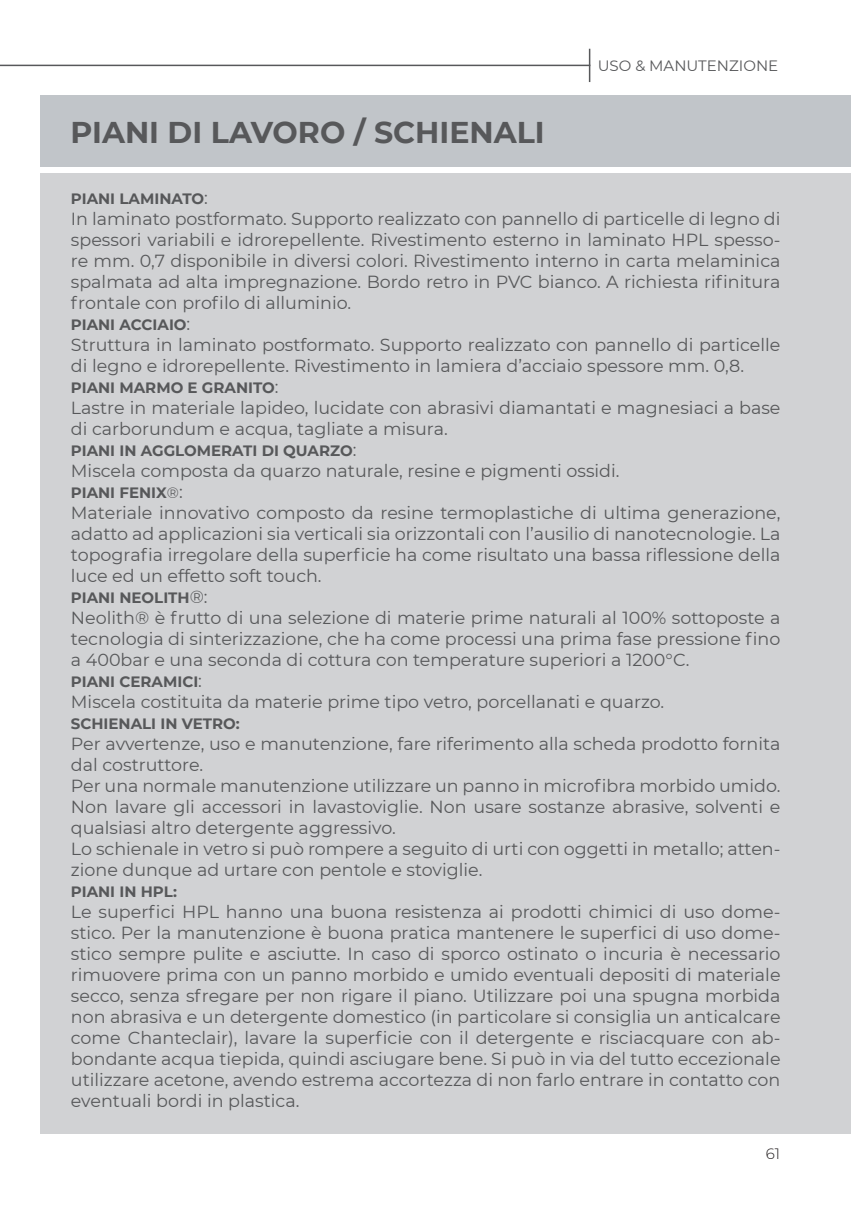
<style>
.page{position:relative;width:851px;height:1205px;background:#fff}
.page>*{position:absolute;margin:0;border:0;box-sizing:border-box;transform-origin:0 0}
.Sottotitolo{font:700 30px "Montserrat";color:#57585a}
.Corpo_testo{font:17.5px/21px "Montserrat";color:#57585a;text-align:justify}
.t1{font:700 15px "Montserrat";color:#57585a}
.t2{font:15px "Montserrat";color:#57585a}
.t3{font:300 15px "Montserrat";color:#231f20}
.s1{font-weight:400;font-size:17.5px}
.s2{font-weight:400}
</style>
<div class="page">
<hr style="left:588px;top:49px;width:2px;height:33px;background:#57585a">
<hr style="left:0;top:65px;width:590px;height:1px;background:#57585a">
<div style="left:41px;top:95px;width:809px;height:72px;background:#c1c5c9"></div>
<div style="left:41px;top:174px;width:809px;height:960px;background:#d1d2d4"></div>
<p class="Sottotitolo" style="left:70px;top:110px;width:475px">PIANI DI LAVORO / SCHIENALI</p>
<p class="t2" style="left:597px;top:55px;width:182px">USO &amp; MANUTENZIONE</p>
<p class="t1" style="left:71px;top:188px;width:138px">PIANI LAMINATO<span class="s1">:</span></p>
<p class="Corpo_testo" style="left:71px;top:207px;width:711px">In laminato postformato. Supporto realizzato con pannello di particelle di legno di spessori variabili e idrorepellente. Rivestimento esterno in laminato HPL spesso&shy;re mm. 0,7 disponibile in diversi colori. Rivestimento interno in carta melaminica spalmata ad alta impregnazione. Bordo retro in PVC bianco. A richiesta rifinitura frontale con profilo di alluminio.</p>
<p class="t1" style="left:71px;top:314px;width:121px">PIANI ACCIAIO<span class="s1">:</span></p>
<p class="Corpo_testo" style="left:71px;top:333px;width:711px">Struttura in laminato postformato. Supporto realizzato con pannello di particelle di legno e idrorepellente. Rivestimento in lamiera d’acciaio spessore mm. 0,8.</p>
<p class="t1" style="left:71px;top:377px;width:209px">PIANI MARMO E GRANITO<span class="s1">:</span></p>
<p class="Corpo_testo" style="left:71px;top:396px;width:711px">Lastre in materiale lapideo, lucidate con abrasivi diamantati e magnesiaci a base di carborundum e acqua, tagliate a misura.</p>
<p class="t1" style="left:71px;top:440px;width:287px">PIANI IN AGGLOMERATI DI QUARZO<span class="s1">:</span></p>
<p class="Corpo_testo" style="left:71px;top:459px;width:550px">Miscela composta da quarzo naturale, resine e pigmenti ossidi.</p>
<p class="t1" style="left:71px;top:482px;width:113px">PIANI FENIX<span class="s2">®</span><span class="s1">:</span></p>
<p class="Corpo_testo" style="left:71px;top:501px;width:711px">Materiale innovativo composto da resine termoplastiche di ultima generazione, adatto ad applicazioni sia verticali sia orizzontali con l’ausilio di nanotecnologie. La topografia irregolare della superficie ha come risultato una bassa riflessione della luce ed un effetto soft touch.</p>
<p class="t1" style="left:71px;top:587px;width:138px">PIANI NEOLITH<span class="s1">®:</span></p>
<p class="Corpo_testo" style="left:71px;top:606px;width:711px">Neolith® è frutto di una selezione di materie prime naturali al 100% sottoposte a tecnologia di sinterizzazione, che ha come processi una prima fase pressione fino a 400bar e una seconda di cottura con temperature superiori a 1200°C.</p>
<p class="t1" style="left:71px;top:671px;width:132px">PIANI CERAMICI<span class="s1">:</span></p>
<p class="Corpo_testo" style="left:71px;top:690px;width:594px">Miscela costituita da materie prime tipo vetro, porcellanati e quarzo.</p>
<p class="t1" style="left:71px;top:713px;width:170px">SCHIENALI IN VETRO:</p>
<p class="Corpo_testo" style="left:71px;top:732px;width:711px">Per avvertenze, uso e manutenzione, fare riferimento alla scheda prodotto fornita dal costruttore.</p>
<p class="Corpo_testo" style="left:71px;top:774px;width:711px">Per una normale manutenzione utilizzare un panno in microfibra morbido umido.<br>Non lavare gli accessori in lavastoviglie. Non usare sostanze abrasive, solventi e qualsiasi altro detergente aggressivo.</p>
<p class="Corpo_testo" style="left:71px;top:837px;width:711px">Lo schienale in vetro si può rompere a seguito di urti con oggetti in metallo; atten&shy;zione dunque ad urtare con pentole e stoviglie.</p>
<p class="t1" style="left:71px;top:881px;width:108px">PIANI IN HPL:</p>
<p class="Corpo_testo" style="left:71px;top:900px;width:711px">Le superfici HPL hanno una buona resistenza ai prodotti chimici di uso dome&shy;stico. Per la manutenzione è buona pratica mantenere le superfici di uso dome&shy;stico sempre pulite e asciutte. In caso di sporco ostinato o incuria è necessario rimuovere prima con un panno morbido e umido eventuali depositi di materiale secco, senza sfregare per non rigare il piano. Utilizzare poi una spugna morbida non abrasiva e un detergente domestico (in particolare si consiglia un anticalcare come Chanteclair), lavare la superficie con il detergente e risciacquare con ab&shy;bondante acqua tiepida, quindi asciugare bene. Si può in via del tutto eccezionale utilizzare acetone, avendo estrema accortezza di non farlo entrare in contatto con eventuali bordi in plastica.</p>
<p class="t3" style="left:765px;top:1143px;width:16px">61</p>
</div>
